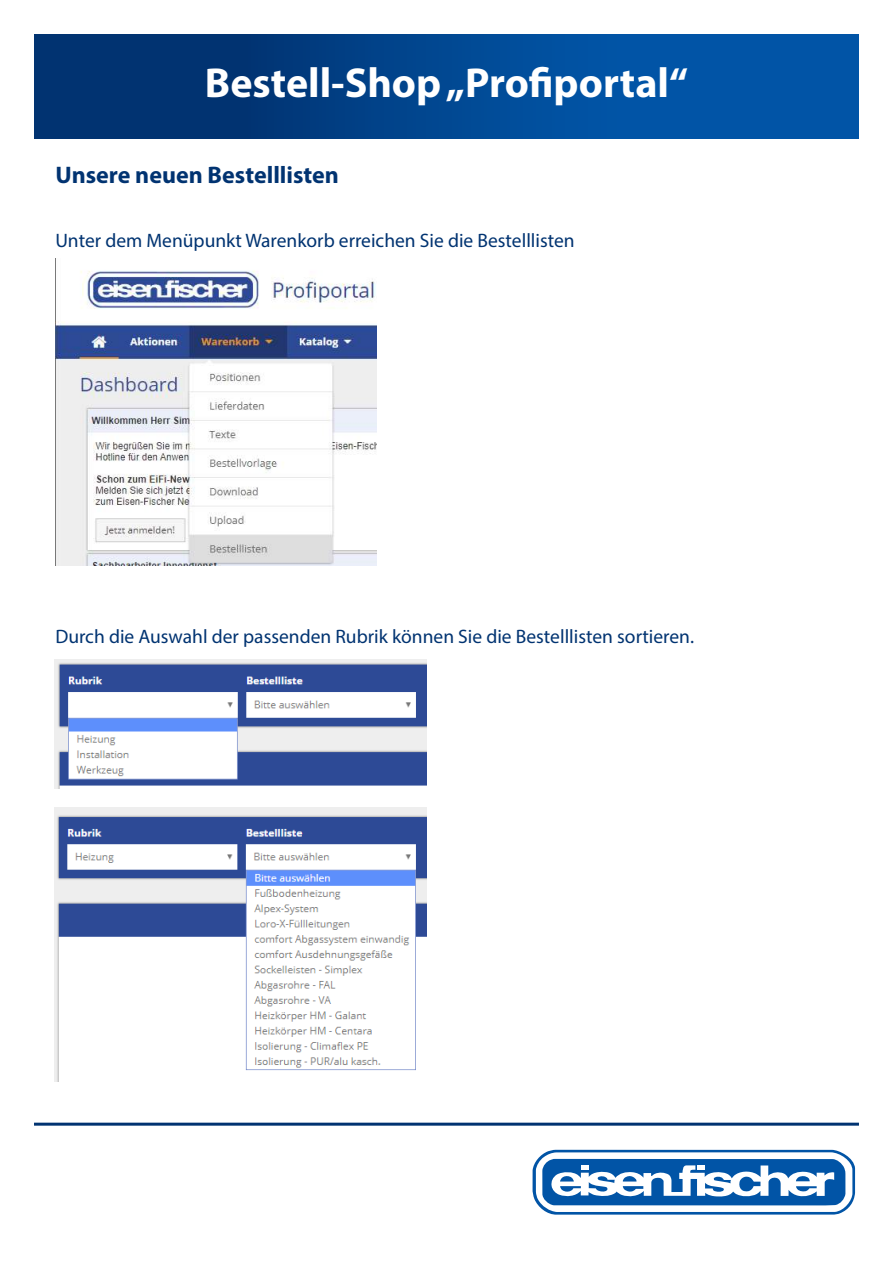
<style>
.page{position:relative;width:893px;height:1263px;background:#fff}
.page>*{position:absolute;margin:0;border:0;box-sizing:border-box;transform-origin:0 0}
.t1{font:700 42px "Myriad Pro";color:#fff}
.t2{font:700 24px "Myriad Pro";color:#013371}
.t3{font:19.5px "Myriad Pro";color:#013371}
</style>
<div class="page">
<div style="left:34px;top:34px;width:825px;height:104px;background:linear-gradient(to right,#012e69,#015cb3)"></div>
<img style="left:55px;top:258px;width:321px;height:308px">
<img style="left:55px;top:659px;width:372px;height:129px">
<img style="left:55px;top:808px;width:372px;height:274px">
<svg style="left:532px;top:1149px;width:324px;height:66px"></svg>
<hr style="left:34px;top:1123px;width:825px;height:3px;background:#013371">
<h1 class="t1" style="left:205px;top:55px;width:485px">Bestell-Shop „Profiportal“</h1>
<p class="t2" style="left:55px;top:160px;width:285px">Unsere neuen Bestelllisten</p>
<p class="t3" style="left:55px;top:229px;width:521px">Unter dem Menüpunkt Warenkorb erreichen Sie die Bestelllisten</p>
<p class="t3" style="left:55px;top:625px;width:640px">Durch die Auswahl der passenden Rubrik können Sie die Bestelllisten sortieren.</p>
</div>
